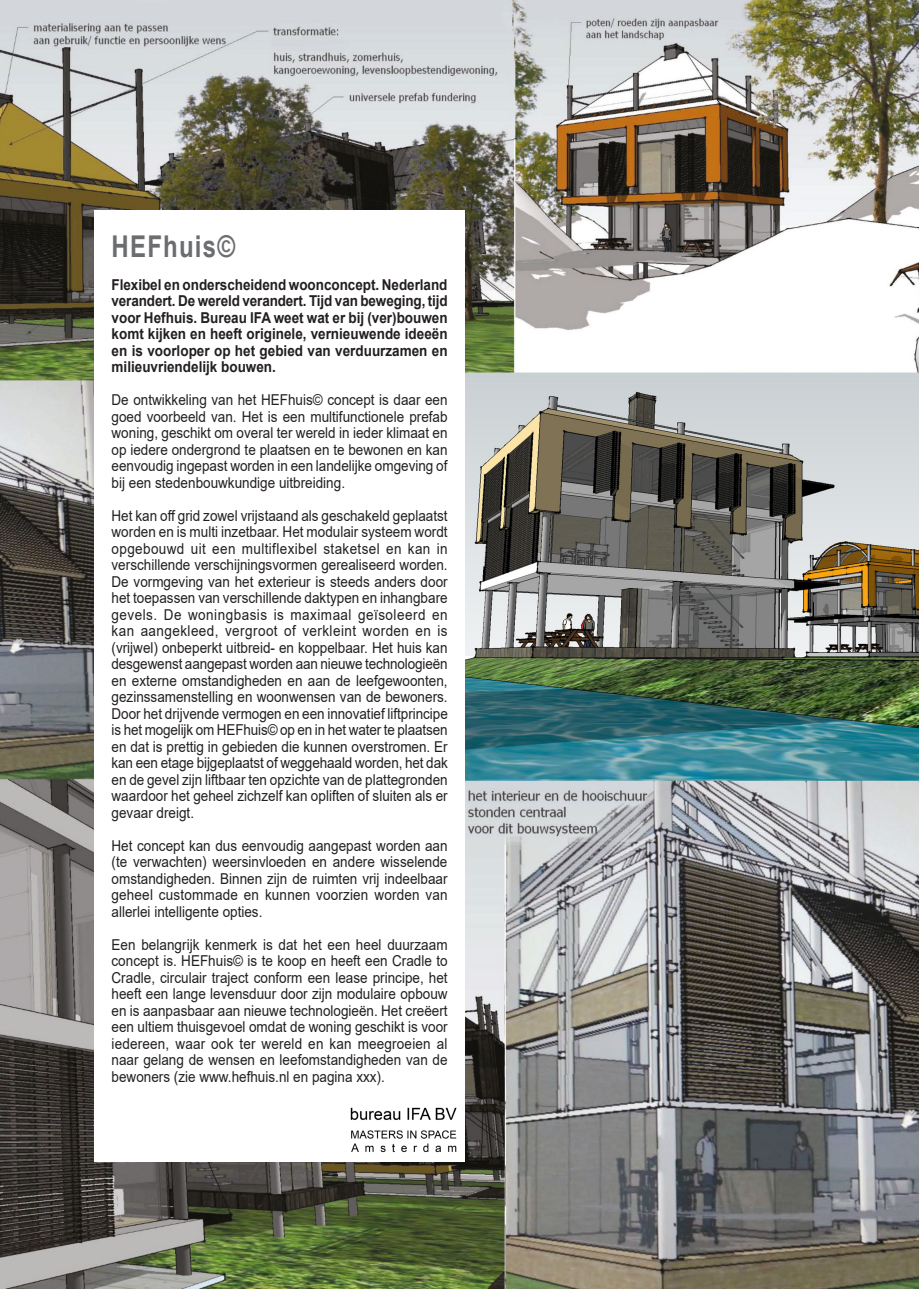
<style>
.page{position:relative;width:919px;height:1289px;background:#fff}
.page>*{position:absolute;margin:0;border:0;box-sizing:border-box;transform-origin:0 0}
.t1{font:700 30px "Arial";letter-spacing:.05em;color:#6c6d70;scale:.8 1}
.t2{font:15px/16.5px "Arial";color:#231f20;text-align:justify;scale:.9 1}
.t3{font:700 15px/16.5px "Arial";color:#231f20;text-align:justify;scale:.9 1}
</style>
<div class="page">
<img style="left:0;top:0;width:918px;height:1288px">
<div style="left:94px;top:210px;width:370px;height:951px;background:#fff"></div>
<img style="left:350px;top:1107px;width:107px;height:46px">
<p class="t1" style="left:112px;top:225px;width:156px">HEFhuis©</p>
<p class="t3" style="left:112px;top:276px;width:375px">Flexibel en onderscheidend woonconcept. Nederland verandert. De wereld verandert. Tijd van beweging, tijd voor Hefhuis. Bureau IFA weet wat er bij (ver)bouwen komt kijken en heeft originele, vernieuwende ideeën en is voorloper op het gebied van verduurzamen en milieuvriendelijk bouwen.</p>
<p class="t2" style="left:112px;top:391px;width:375px">De ontwikkeling van het HEFhuis© concept is daar een goed voorbeeld van. Het is een multifunctionele prefab woning, geschikt om overal ter wereld in ieder klimaat en op iedere ondergrond te plaatsen en te bewonen en kan eenvoudig ingepast worden in een landelijke omgeving of bij een stedenbouwkundige uitbreiding.</p>
<p class="t2" style="left:112px;top:507px;width:375px">Het kan off grid zowel vrijstaand als geschakeld geplaatst worden en is multi inzetbaar. Het modulair systeem wordt opgebouwd uit een multiflexibel staketsel en kan in verschillende verschijningsvormen gerealiseerd worden.<br>De vormgeving van het exterieur is steeds anders door het toepassen van verschillende daktypen en inhangbare gevels. De woningbasis is maximaal geïsoleerd en kan aangekleed, vergroot of verkleint worden en is (vrijwel) onbeperkt uitbreid- en koppelbaar. Het huis kan desgewenst aangepast worden aan nieuwe technologieën en externe omstandigheden en aan de leefgewoonten, gezinssamenstelling en woonwensen van de bewoners.<br>Door het drijvende vermogen en een innovatief liftprincipe is het mogelijk om HEFhuis© op en in het water te plaatsen en dat is prettig in gebieden die kunnen overstromen. Er kan een etage bijgeplaatst of weggehaald worden, het dak en de gevel zijn liftbaar ten opzichte van de plattegronden waardoor het geheel zichzelf kan opliften of sluiten als er gevaar dreigt.</p>
<p class="t2" style="left:112px;top:837px;width:375px">Het concept kan dus eenvoudig aangepast worden aan (te verwachten) weersinvloeden en andere wisselende omstandigheden. Binnen zijn de ruimten vrij indeelbaar geheel custommade en kunnen voorzien worden van allerlei intelligente opties.</p>
<p class="t2" style="left:112px;top:936px;width:375px">Een belangrijk kenmerk is dat het een heel duurzaam concept is. HEFhuis© is te koop en heeft een Cradle to Cradle, circulair traject conform een lease principe, het heeft een lange levensduur door zijn modulaire opbouw en is aanpasbaar aan nieuwe technologieën. Het creëert een ultiem thuisgevoel omdat de woning geschikt is voor iedereen, waar ook ter wereld en kan meegroeien al naar gelang de wensen en leefomstandigheden van de bewoners (zie www.hefhuis.nl en pagina xxx).</p>
</div>
